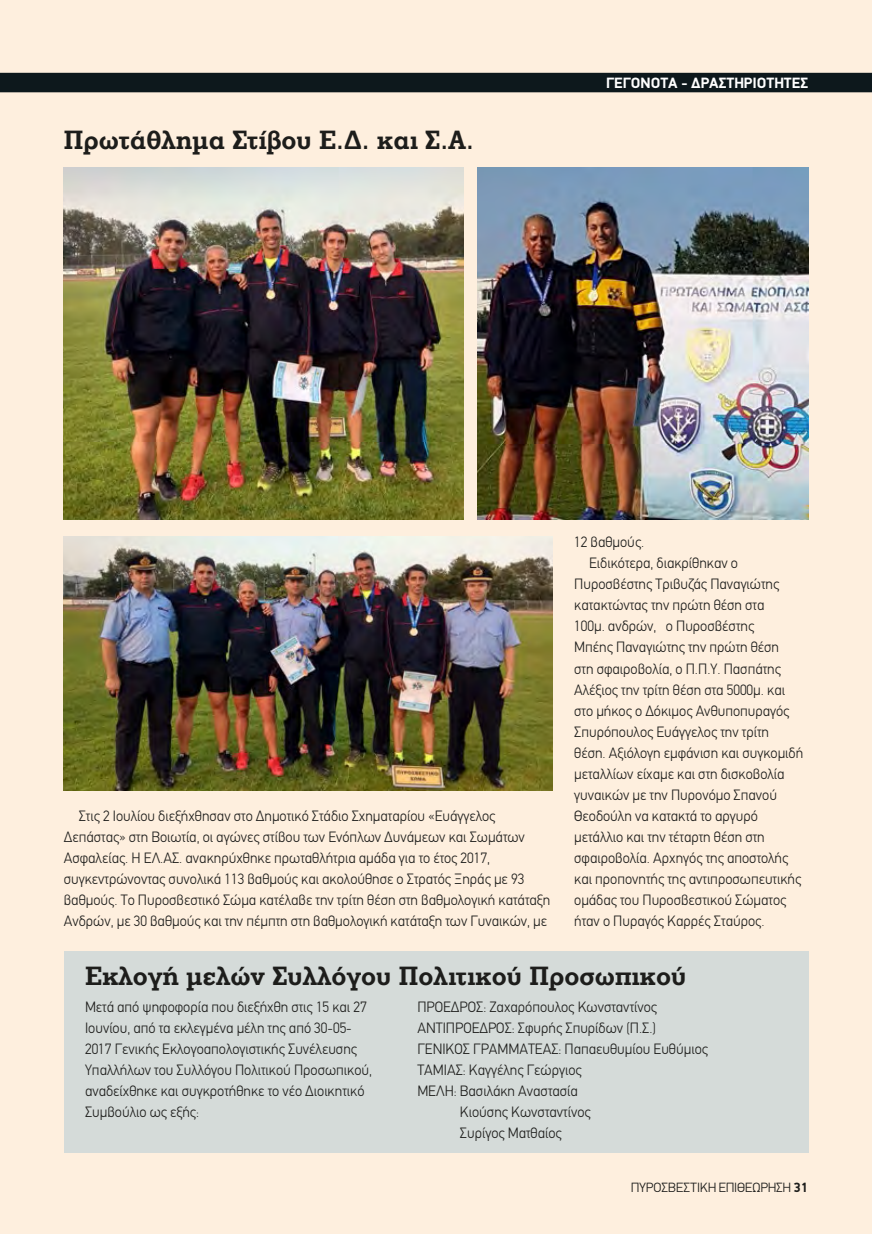
<style>
.page{position:relative;width:872px;height:1234px;background:#fff}
.page>*{position:absolute;margin:0;border:0;box-sizing:border-box;transform-origin:0 0}
.t1{font:700 27px "PF Litho Text";color:#1d1d1b}
.t2{font:300 15px/21px "PF Din Text";color:#1d1d1b}
.t3{font:700 15px "PF Din Display";color:#fff}
.t4{font:300 13.5px "PF Din Display";color:#1d1d1b}
.s1{font-weight:700}
</style>
<div class="page">
<div style="left:0;top:0;width:872px;height:1233px;background:#feefde"></div>
<div style="left:0;top:73px;width:872px;height:19px;background:#0d181c"></div>
<div style="left:64px;top:951px;width:744px;height:201px;background:#d5dbd9"></div>
<img style="left:64px;top:536px;width:489px;height:253px">
<img style="left:478px;top:167px;width:330px;height:352px">
<img style="left:64px;top:167px;width:399px;height:352px">
<h1 class="t1" style="left:64px;top:123px;width:412px">Πρωτάθλημα Στίβου Ε.Δ. και Σ.Α.</h1>
<p class="t3" style="left:606px;top:74px;width:203px">ΓEΓONOTA - ΔPAΣTHPIOTHTEΣ</p>
<p class="t2" style="left:574px;top:531px;width:72px">12 βαθμούς.</p>
<p class="t2" style="left:589px;top:552px;width:150px">Ειδικότερα, διακρίθηκαν ο</p>
<p class="t2" style="left:574px;top:573px;width:206px">Πυροσβέστης Τριβυζάς Παναγιώτης</p>
<p class="t2" style="left:574px;top:594px;width:192px">κατακτώντας την πρώτη θέση στα</p>
<p class="t2" style="left:574px;top:615px;width:181px">100μ. ανδρών, ο Πυροσβέστης</p>
<p class="t2" style="left:574px;top:636px;width:206px">Μπέης Παναγιώτης την πρώτη θέση</p>
<p class="t2" style="left:574px;top:657px;width:208px">στη σφαιροβολία, ο Π.Π.Υ. Πασπάτης</p>
<p class="t2" style="left:574px;top:678px;width:212px">Αλέξιος την τρίτη θέση στα 5000μ. και</p>
<p class="t2" style="left:574px;top:699px;width:217px">στο μήκος ο Δόκιμος Ανθυποπυραγός</p>
<p class="t2" style="left:574px;top:720px;width:196px">Σπυρόπουλος Ευάγγελος την τρίτη</p>
<p class="t2" style="left:574px;top:741px;width:230px">θέση. Αξιόλογη εμφάνιση και συγκομιδή</p>
<p class="t2" style="left:574px;top:762px;width:212px">μεταλλίων είχαμε και στη δισκοβολία</p>
<p class="t2" style="left:574px;top:783px;width:204px">γυναικών με την Πυρονόμο Σπανού</p>
<p class="t2" style="left:574px;top:804px;width:185px">Θεοδούλη να κατακτά το αργυρό</p>
<p class="t2" style="left:574px;top:825px;width:192px">μετάλλιο και την τέταρτη θέση στη</p>
<p class="t2" style="left:574px;top:846px;width:216px">σφαιροβολία. Αρχηγός της αποστολής</p>
<p class="t2" style="left:574px;top:867px;width:229px">και προπονητής της αντιπροσωπευτικής</p>
<p class="t2" style="left:574px;top:888px;width:214px">ομάδας του Πυροσβεστικού Σώματος</p>
<p class="t2" style="left:574px;top:909px;width:192px">ήταν ο Πυραγός Καρρές Σταύρος.</p>
<p class="t2" style="left:64px;top:805px;width:488px;text-indent:15px">Στις 2 Ιουλίου διεξήχθησαν στο Δημοτικό Στάδιο Σχηματαρίου «Ευάγγελος Δεπάστας» στη Βοιωτία, οι αγώνες στίβου των Ενόπλων Δυνάμεων και Σωμάτων Ασφαλείας. Η ΕΛ.ΑΣ. ανακηρύχθηκε πρωταθλήτρια αμάδα για το έτος 2017, συγκεντρώνοντας συνολικά 113 βαθμούς και ακολούθησε ο Στρατός Ξηράς με 93 βαθμούς. Το Πυροσβεστικό Σώμα κατέλαβε την τρίτη θέση στη βαθμολογική κατάταξη Ανδρών, με 30 βαθμούς και την πέμπτη στη βαθμολογική κατάταξη των Γυναικών, με</p>
<h1 class="t1" style="left:85px;top:959px;width:603px">Εκλογή μελών Συλλόγου Πολιτικού Προσωπικού</h1>
<p class="t2" style="left:85px;top:995px;width:289px">Μετά από ψηφοφορία που διεξήχθη στις 15 και 27<br>Ιουνίου, από τα εκλεγμένα μέλη της από 30-05- 2017 Γενικής Εκλογοαπολογιστικής Συνέλευσης Υπαλλήλων του Συλλόγου Πολιτικού Προσωπικού, αναδείχθηκε και συγκροτήθηκε το νέο Διοικητικό Συμβούλιο ως εξής:</p>
<p class="t2" style="left:417px;top:995px;width:241px">ΠΡΟΕΔΡΟΣ: Ζαχαρόπουλος Κωνσταντίνος</p>
<p class="t2" style="left:417px;top:1016px;width:240px">ΑΝΤΙΠΡΟΕΔΡΟΣ: Σφυρής Σπυρίδων (Π.Σ.)</p>
<p class="t2" style="left:417px;top:1037px;width:292px">ΓΕΝΙΚΟΣ ΓΡΑΜΜΑΤΕΑΣ: Παπαευθυμίου Ευθύμιος</p>
<p class="t2" style="left:417px;top:1058px;width:166px">ΤΑΜΙΑΣ: Καγγέλης Γεώργιος</p>
<p class="t2" style="left:417px;top:1079px;width:162px">ΜΕΛΗ: Βασιλάκη Αναστασία</p>
<p class="t2" style="left:460px;top:1100px;width:132px">Κιούσης Κωνσταντίνος</p>
<p class="t2" style="left:460px;top:1121px;width:103px">Συρίγος Ματθαίος</p>
<p class="t4" style="left:631px;top:1178px;width:178px">ΠYPOΣBEΣTIKH EΠIΘEΩPHΣH <span class="s1">31</span></p>
</div>
